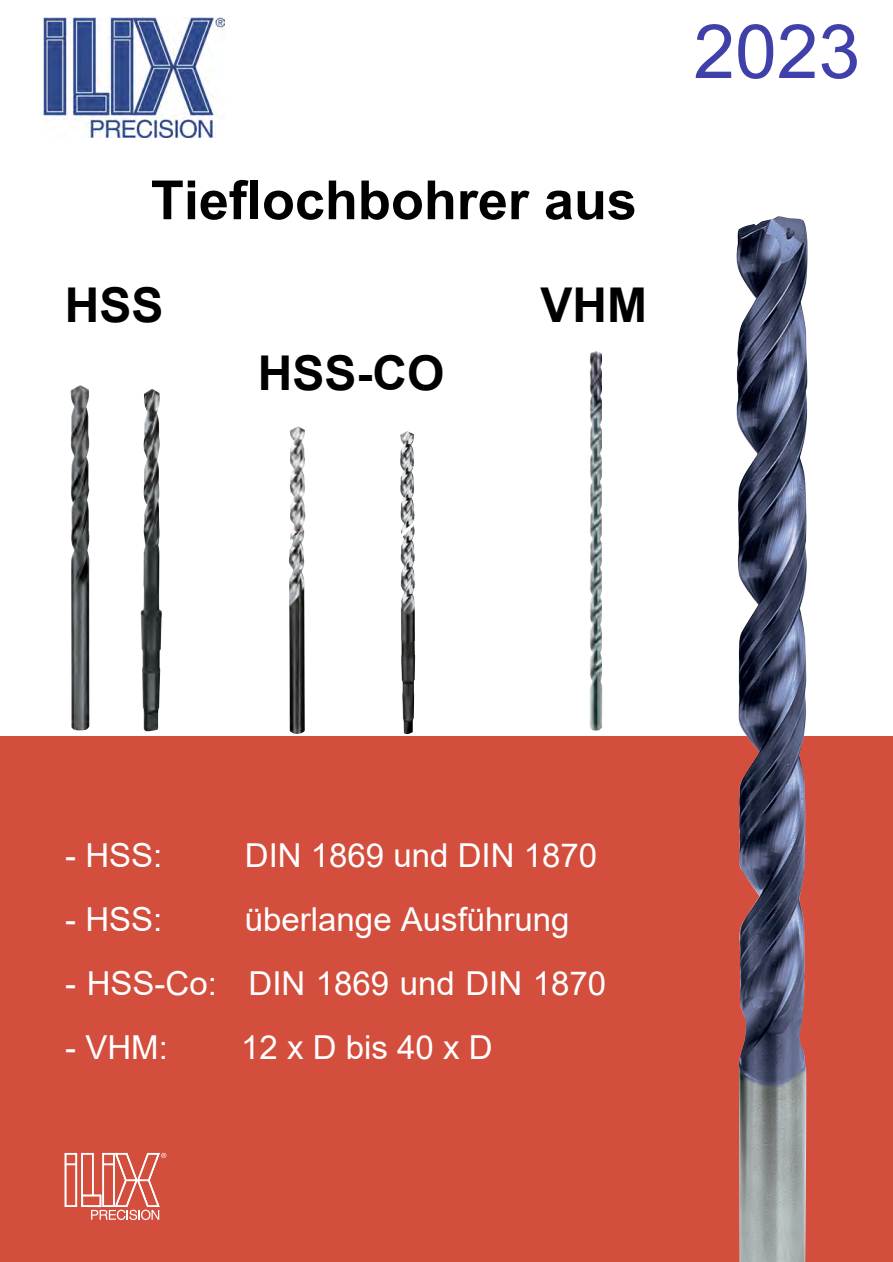
<style>
.page{position:relative;width:893px;height:1262px;background:#fff}
.page>*{position:absolute;margin:0;border:0;box-sizing:border-box;transform-origin:0 0}
.t1{font:75px "Arial";color:#4040aa}
.t2{font:700 54px "Arial";color:#000}
.t3{font:700 48px "Arial";color:#000}
.t4{font:33px "Arial";color:#fff}
</style>
<div class="page">
<div style="left:0;top:736px;width:893px;height:526px;background:#d34e3d"></div>
<svg style="left:65px;top:1152px;width:102px;height:68px"></svg>
<img style="left:736px;top:216px;width:72px;height:1046px">
<img style="left:43px;top:18px;width:181px;height:119px">
<img style="left:70px;top:385px;width:20px;height:85px">
<img style="left:71px;top:470px;width:19px;height:261px">
<img style="left:289px;top:426px;width:17px;height:93px">
<img style="left:289px;top:512px;width:16px;height:222px">
<img style="left:140px;top:521px;width:22px;height:210px">
<img style="left:143px;top:389px;width:17px;height:132px">
<img style="left:400px;top:431px;width:15px;height:77px">
<img style="left:400px;top:508px;width:16px;height:226px">
<img style="left:590px;top:351px;width:12px;height:379px">
<h2 class="t2" style="left:151px;top:162px;width:488px">Tieflochbohrer aus</h2>
<h3 class="t3" style="left:65px;top:271px;width:100px">HSS</h3>
<h3 class="t3" style="left:258px;top:339px;width:188px">HSS-CO</h3>
<h3 class="t3" style="left:540px;top:271px;width:108px">VHM</h3>
<h1 class="t1" style="left:693px;top:0;width:168px">2023</h1>
<p class="t4" style="left:65px;top:832px;width:99px">- HSS:</p>
<p class="t4" style="left:245px;top:832px;width:354px">DIN 1869 und DIN 1870</p>
<p class="t4" style="left:65px;top:897px;width:99px">- HSS:</p>
<p class="t4" style="left:245px;top:897px;width:326px">überlange Ausführung</p>
<p class="t4" style="left:65px;top:961px;width:543px">- HSS-Co: DIN 1869 und DIN 1870</p>
<p class="t4" style="left:65px;top:1025px;width:104px">- VHM:</p>
<p class="t4" style="left:241px;top:1025px;width:253px">12 x D bis 40 x D</p>
</div>
